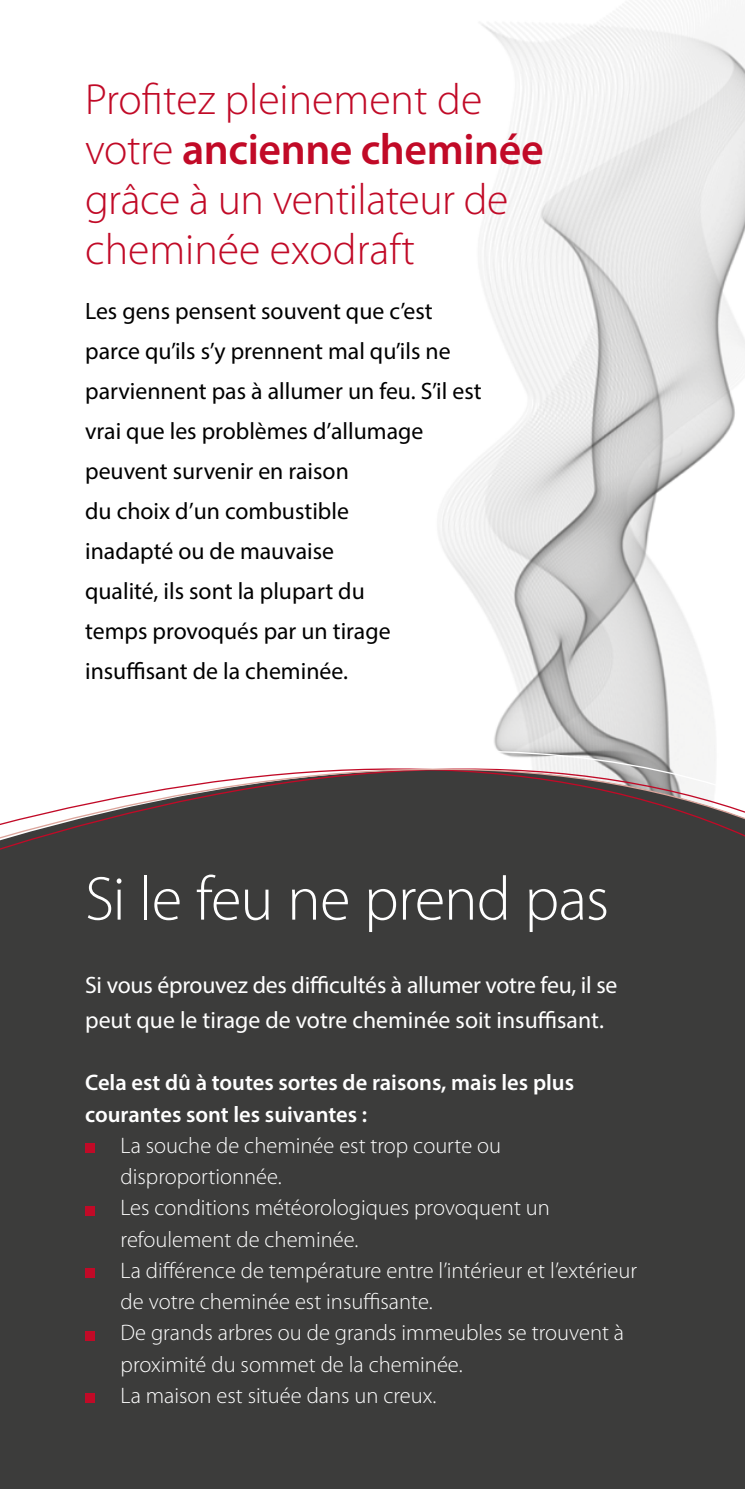
<style>
.page{position:relative;width:745px;height:1489px;background:#fff}
.page>*{position:absolute;margin:0;border:0;box-sizing:border-box;transform-origin:0 0}
.t1{font:300 62.5px "Myriad Pro";letter-spacing:-.02em;color:#fff}
.t2{font:300 43.75px/50px "Myriad Pro";color:#c10a27}
.t3{font:23.75px/40px "Myriad Pro";color:#000}
.t4{font:23.75px/35px "Myriad Pro";letter-spacing:-.01em;color:#fff}
.t5{font:300 22.5px/31.2px "Myriad Pro";color:#fff}
.t6{font:600 22.5px/31.2px "Myriad Pro";color:#fff}
.s1{font-weight:600}
</style>
<div class="page">
<img style="left:438px;top:0;width:306px;height:744px">
<div style="left:0;top:1415px;width:744px;height:73px;background:#3c3c3b"></div>
<div style="left:0;top:1188px;width:744px;height:227px;background:#3c3c3b"></div>
<div style="left:0;top:1174px;width:744px;height:14px;background:#3c3c3b"></div>
<svg style="left:0;top:744px;width:744px;height:430px;background:#504f4e"></svg>
<div style="left:85px;top:1143px;width:9px;height:9px;background:#c10a27"></div>
<div style="left:85px;top:1206px;width:9px;height:9px;background:#c10a27"></div>
<div style="left:85px;top:1268px;width:9px;height:9px;background:#c10a27"></div>
<div style="left:85px;top:1331px;width:9px;height:9px;background:#c10a27"></div>
<div style="left:85px;top:1393px;width:9px;height:9px;background:#c10a27"></div>
<h2 class="t2" style="left:85px;top:75px;width:459px">Profitez pleinement de votre <span class="s1">ancienne cheminée </span>grâce à un ventilateur de cheminée exodraft</h2>
<p class="t3" style="left:85px;top:291px;width:398px">Les gens pensent souvent que c’est parce qu’ils s’y prennent mal qu’ils ne parviennent pas à allumer un feu. S’il est vrai que les problèmes d’allumage peuvent survenir en raison<br>du choix d’un combustible<br>inadapté ou de mauvaise<br>qualité, ils sont la plupart du<br>temps provoqués par un tirage insuffisant de la cheminée.</p>
<h1 class="t1" style="left:85px;top:864px;width:525px">Si le feu ne prend pas</h1>
<p class="t4" style="left:85px;top:966px;width:533px">Si vous éprouvez des difficultés à allumer votre feu, il se peut que le tirage de votre cheminée soit insuffisant.</p>
<p class="t6" style="left:85px;top:1066px;width:490px">Cela est dû à toutes sortes de raisons, mais les plus courantes sont les suivantes :</p>
<p class="t5" style="left:120px;top:1129px;width:517px">La souche de cheminée est trop courte ou disproportionnée.<br>Les conditions météorologiques provoquent un refoulement de cheminée.<br>La différence de température entre l’intérieur et l’extérieur de votre cheminée est insuffisante.<br>De grands arbres ou de grands immeubles se trouvent à proximité du sommet de la cheminée.<br>La maison est située dans un creux.</p>
</div>
